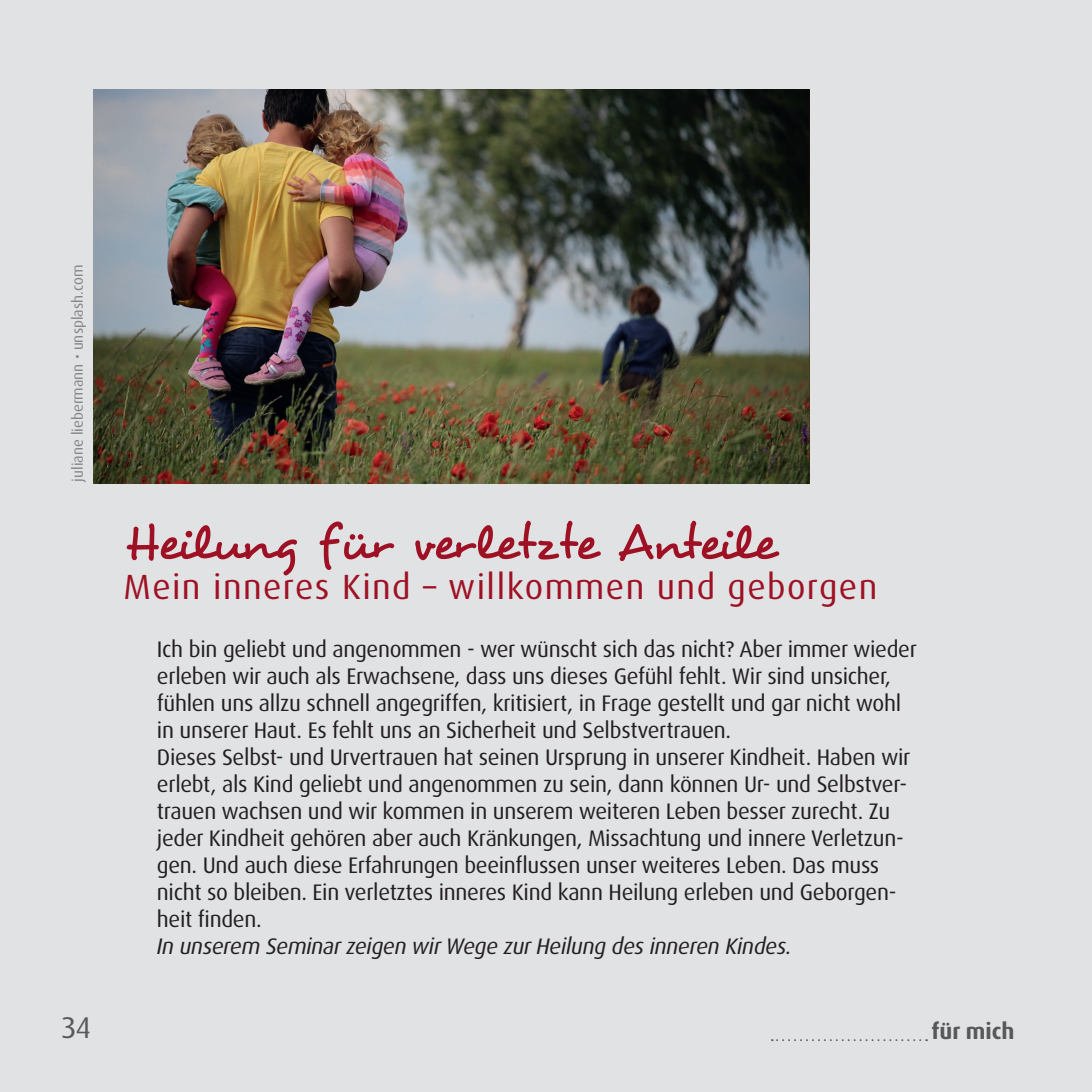
<style>
.page{position:relative;width:1092px;height:1092px;background:#fff}
.page>*{position:absolute;margin:0;border:0;box-sizing:border-box;transform-origin:0 0}
.t1{font:50px "Desyrel";letter-spacing:-.025em;color:#9e1124}
.t2{font:35px "Dax OT";letter-spacing:.04em;color:#9e1124}
.t3{font:30px "Dax OT";color:#57585a}
.t4{font:22.5px/27px "Dax OT";letter-spacing:-.015em;color:#231f20}
.t5{font:italic 22.5px "Dax OT";letter-spacing:-.015em;color:#231f20}
.t6{font:700 22.5px "Dax OT";color:#57585a}
.t7{font:15px "Dax OT";color:#808285}
</style>
<div class="page">
<div style="left:0;top:0;width:1091px;height:1091px;background:#e1e2e4"></div>
<img style="left:93px;top:89px;width:716px;height:394px">
<svg style="left:771px;top:1039px;width:149px;height:1px"></svg>
<p class="t7" style="left:68px;top:481px;width:218px;rotate:-90deg">juliane liebermann • unsplash.com</p>
<h1 class="t1" style="left:123px;top:512px;width:654px">Heilung für verletzte Anteile</h1>
<h2 class="t2" style="left:123px;top:565px;width:755px">Mein inneres Kind – willkommen und geborgen</h2>
<p class="t4" style="left:157px;top:635px;width:761px">Ich bin geliebt und angenommen - wer wünscht sich das nicht? Aber immer wieder erleben wir auch als Erwachsene, dass uns dieses Gefühl fehlt. Wir sind unsicher, fühlen uns allzu schnell angegriffen, kritisiert, in Frage gestellt und gar nicht wohl in unserer Haut. Es fehlt uns an Sicherheit und Selbstvertrauen.<br>Dieses Selbst- und Urvertrauen hat seinen Ursprung in unserer Kindheit. Haben wir erlebt, als Kind geliebt und angenommen zu sein, dann können Ur- und Selbstver&shy;trauen wachsen und wir kommen in unserem weiteren Leben besser zurecht. Zu jeder Kindheit gehören aber auch Kränkungen, Missachtung und innere Verletzun&shy;gen. Und auch diese Erfahrungen beeinflussen unser weiteres Leben. Das muss nicht so bleiben. Ein verletztes inneres Kind kann Heilung erleben und Geborgen&shy;heit finden.</p>
<p class="t5" style="left:157px;top:931px;width:636px">In unserem Seminar zeigen wir Wege zur Heilung des inneren Kindes.</p>
<h3 class="t3" style="left:62px;top:1008px;width:31px">34</h3>
<p class="t6" style="left:931px;top:1017px;width:85px">für mich</p>
</div>
